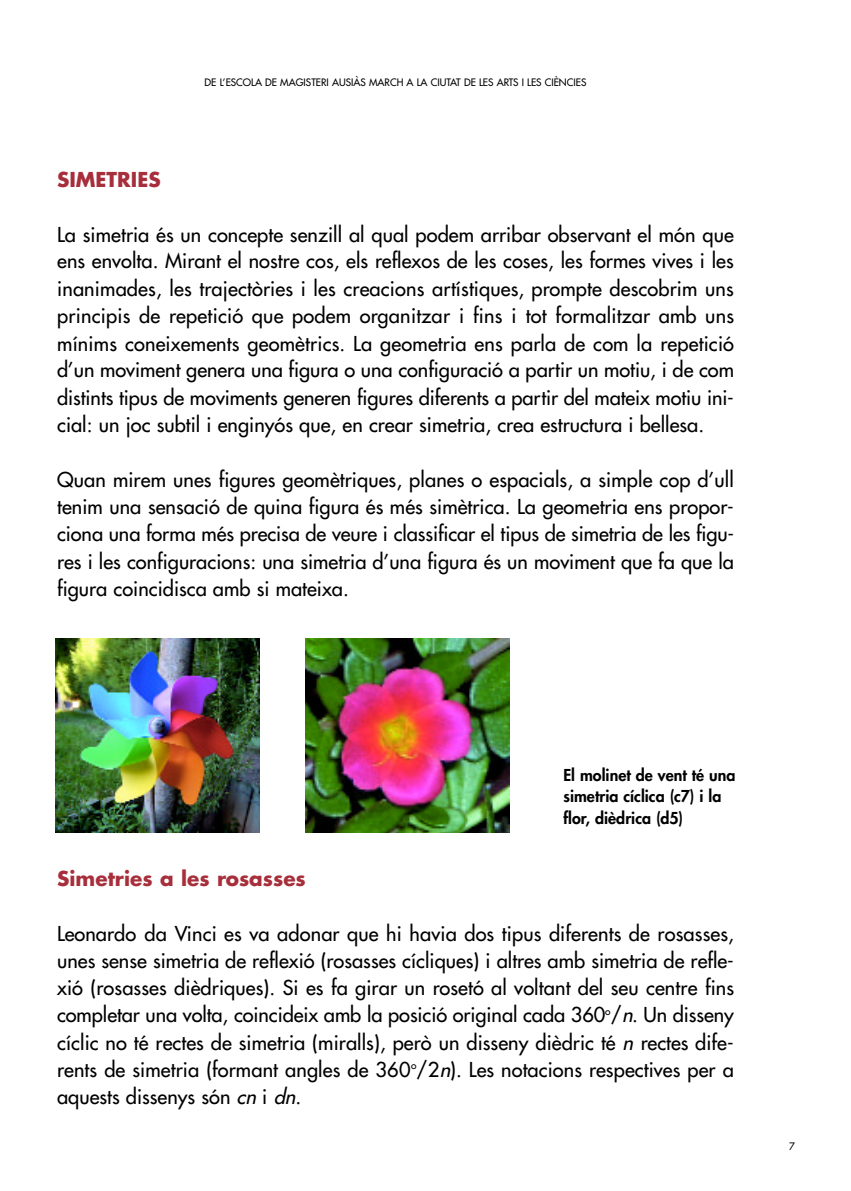
<style>
.page{position:relative;width:851px;height:1191px;background:#fff}
.page>*{position:absolute;margin:0;border:0;box-sizing:border-box;transform-origin:0 0}
.t1{font:20px/27.2px "Futura";color:#000;text-align:justify}
.t2{font:700 20px "Futura";color:#a72e3b}
.t3{font:800 16px/21.6px "Futura";color:#000}
.t4{font:10px "Futura";color:#000}
.s1{font-style:italic}
</style>
<div class="page">
<img style="left:55px;top:638px;width:204px;height:194px">
<img style="left:305px;top:638px;width:204px;height:194px">
<p class="t4" style="left:204px;top:78px;width:383px">DE L’ESCOLA DE MAGISTERI AUSIÀS MARCH A LA CIUTAT DE LES ARTS I LES CIÈNCIES</p>
<p class="t2" style="left:57px;top:171px;width:105px">SIMETRIES</p>
<p class="t1" style="left:57px;top:222px;width:678px">La simetria és un concepte senzill al qual podem arribar observant el món que ens envolta. Mirant el nostre cos, els reflexos de les coses, les formes vives i les inanimades, les trajectòries i les creacions artístiques, prompte descobrim uns principis de repetició que podem organitzar i fins i tot formalitzar amb uns mínims coneixements geomètrics. La geometria ens parla de com la repetició d’un moviment genera una figura o una configuració a partir un motiu, i de com distints tipus de moviments generen figures diferents a partir del mateix motiu ini&shy;cial: un joc subtil i enginyós que, en crear simetria, crea estructura i bellesa.</p>
<p class="t1" style="left:57px;top:467px;width:678px">Quan mirem unes figures geomètriques, planes o espacials, a simple cop d’ull tenim una sensació de quina figura és més simètrica. La geometria ens propor&shy;ciona una forma més precisa de veure i classificar el tipus de simetria de les figu&shy;res i les configuracions: una simetria d’una figura és un moviment que fa que la figura coincidisca amb si mateixa.</p>
<p class="t3" style="left:563px;top:765px;width:174px">El molinet de vent té una simetria cíclica (c7) i la flor, dièdrica (d5)</p>
<p class="t2" style="left:57px;top:869px;width:250px">Simetries a les rosasses</p>
<p class="t1" style="left:57px;top:921px;width:678px">Leonardo da Vinci es va adonar que hi havia dos tipus diferents de rosasses, unes sense simetria de reflexió (rosasses cícliques) i altres amb simetria de refle&shy;xió (rosasses dièdriques). Si es fa girar un rosetó al voltant del seu centre fins completar una volta, coincideix amb la posició original cada 360<sup>o</sup>/<span class="s1">n</span>. Un disseny cíclic no té rectes de simetria (miralls), però un disseny dièdric té <span class="s1">n</span> rectes dife&shy;rents de simetria (formant angles de 360<sup>o</sup>/2<span class="s1">n</span>). Les notacions respectives per a aquests dissenys són <span class="s1">cn</span> i <span class="s1">dn</span>.</p>
<p class="t4" style="left:789px;top:1141px;width:7px">7</p>
</div>
